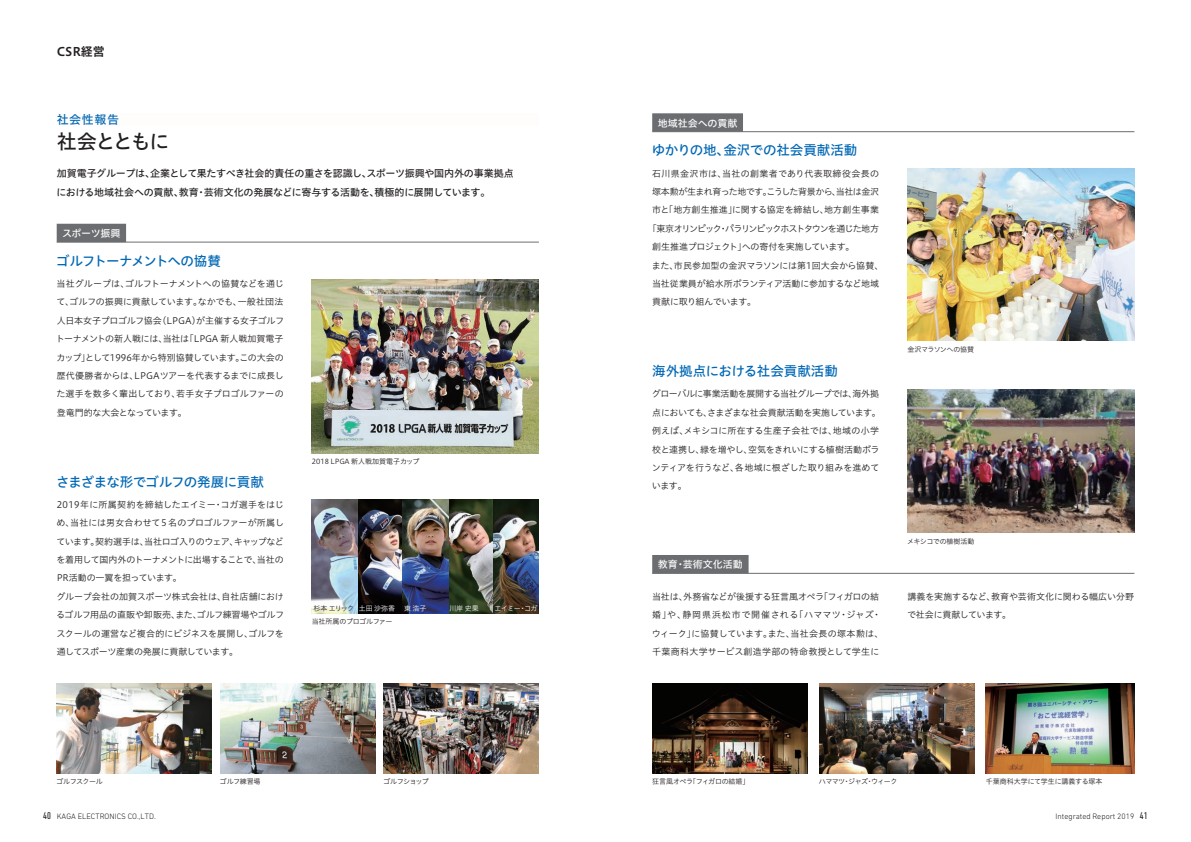
<style>
.page{position:relative;width:1191px;height:842px;background:#fff}
.page>*{position:absolute;margin:0;border:0;box-sizing:border-box;transform-origin:0 0}
.t1{font:20px "Hiragino UD Sans Std N W5";letter-spacing:-.07em;color:#231f20}
.t2{font:13.5px "Hiragino UD Sans Std N W5";letter-spacing:-.03em;color:#0168b5}
.t3{font:13.5px "Hiragino UD Sans Std N W5";color:#0168b5}
.t4{font:13.5px "Hiragino UD Sans Std N W5";letter-spacing:-.065em;color:#0168b5}
.t5{font:12px "Hiragino UD Sans Std N W5";letter-spacing:.05em;color:#0168b5}
.t6{font:12px "Hiragino UD Sans Std N W6";color:#231f20}
.t7{font:10px/18.4px "Hiragino UD Sans Std N W5";letter-spacing:-.02em;color:#231f20}
.t8{font:10px "Hiragino UD Sans Std N W5";color:#fff}
.t9{font:9px/18.4px "Hiragino UD Sans Std N W3";letter-spacing:-.02em;color:#231f20}
.t10{font:9px/18.4px "Hiragino UD Sans Std N W3";letter-spacing:.005em;color:#231f20}
.t11{font:9px "Hiragino UD Sans Std N W3";letter-spacing:-.11em;color:#231f20}
.t12{font:9px "Hiragino UD Sans Std N W3";letter-spacing:-.06em;color:#231f20}
.t13{font:9px "Hiragino UD Sans Std N W3";letter-spacing:.01em;color:#231f20}
.t14{font:9px "Hiragino UD Sans Std N W3";color:#231f20}
.t15{font:9px "Hiragino UD Sans Std N W3";letter-spacing:.04em;color:#231f20}
.t16{font:9px "Hiragino UD Sans Std N W3";letter-spacing:-.04em;color:#231f20}
.t17{font:9px "Hiragino UD Sans Std N W3";letter-spacing:-.045em;color:#231f20}
.t18{font:300 8px "DIN Next LT Pro";letter-spacing:.005em;color:#231f20}
.t19{font:7px "Hiragino UD Sans Std N W3";letter-spacing:-.03em;color:#231f20}
.t20{font:7px "Hiragino UD Sans Std N W3";color:#231f20}
.t21{font:7px "Hiragino UD Sans Std N W3";letter-spacing:-.01em;color:#231f20}
.t22{font:7px "Hiragino UD Sans Std N W3";letter-spacing:-.015em;color:#fff}
.t23{font:7px "Hiragino UD Sans Std N W3";letter-spacing:-.085em;color:#231f20}
.t24{font:7px "Hiragino UD Sans Std N W3";letter-spacing:-.065em;color:#231f20}
.t25{font:7px "Hiragino UD Sans Std N W3";letter-spacing:-.095em;color:#231f20}
.s1{color:#fff}
.s2{font-weight:400;font-stretch:condensed;font-size:10px}
</style>
<div class="page">
<img style="left:312px;top:279px;width:227px;height:174px">
<img style="left:907px;top:169px;width:227px;height:172px">
<img style="left:907px;top:389px;width:227px;height:144px">
<img style="left:57px;top:684px;width:155px;height:89px">
<img style="left:652px;top:684px;width:155px;height:89px">
<img style="left:384px;top:684px;width:155px;height:89px">
<img style="left:986px;top:684px;width:148px;height:89px">
<img style="left:220px;top:684px;width:155px;height:89px">
<img style="left:819px;top:684px;width:155px;height:89px">
<div style="left:57px;top:224px;width:69px;height:18px;background:#6c6d70"></div>
<hr style="left:57px;top:242px;width:482px;height:1px;background:#6c6d70">
<div style="left:652px;top:113px;width:91px;height:19px;background:#6c6d70"></div>
<hr style="left:652px;top:131px;width:482px;height:1px;background:#6c6d70">
<div style="left:652px;top:555px;width:96px;height:18px;background:#6c6d70"></div>
<hr style="left:652px;top:573px;width:482px;height:1px;background:#6c6d70">
<img style="left:312px;top:500px;width:227px;height:113px">
<h3 class="t6" style="left:57px;top:42px;width:49px">CSR経営</h3>
<h3 class="t5" style="left:57px;top:110px;width:64px">社会性報告</h3>
<h1 class="t1" style="left:57px;top:127px;width:114px">社会とともに</h1>
<p class="t7" style="left:57px;top:164px;width:459px">加賀電子グループは、企業として果たすべき社会的責任の重さを認識し、スポーツ振興や国内外の事業拠点における地域社会への貢献、教育・芸術文化の発展などに寄与する活動を、積極的に展開しています。</p>
<p class="t8" style="left:62px;top:226px;width:60px">スポーツ振興</p>
<h2 class="t4" style="left:56px;top:250px;width:166px">ゴルフトーナメントへの協賛</h2>
<p class="t9" style="left:56px;top:274px;width:230px;text-align:justify">当社グループは、ゴルフトーナメントへの協賛などを通じて、ゴルフの振興に貢献しています。なかでも、一般社団法人日本女子プロゴルフ協会（LPGA）が主催する女子ゴルフトーナメントの新人戦には、当社は「LPGA 新人戦加賀電子カップ」として1996年から特別協賛しています。この大会の歴代優勝者からは、LPGAツアーを代表するまでに成長した選手を数多く輩出しており、若手女子プロゴルファーの登竜門的な大会となっています。</p>
<h2 class="t2" style="left:56px;top:471px;width:209px">さまざまな形でゴルフの発展に貢献</h2>
<p class="t9" style="left:56px;top:495px;width:229px">2019年に所属契約を締結したエイミー・コガ選手をはじめ、当社には男女合わせて５名のプロゴルファーが所属しています。契約選手は、当社ロゴ入りのウェア、キャップなどを着用して国内外のトーナメントに出場することで、当社の<br>PR活動の一翼を担っています。<br>グループ会社の加賀スポーツ株式会社は、自社店舗におけるゴルフ用品の直販や卸販売、また、ゴルフ練習場やゴルフスクールの運営など複合的にビジネスを展開し、ゴルフを通してスポーツ産業の発展に貢献しています。</p>
<p class="t20" style="left:312px;top:457px;width:109px">2018 LPGA 新人戦加賀電子カップ</p>
<p class="t20" style="left:313px;top:603px;width:83px">杉本エリック <span class="s1">土田沙弥香</span></p>
<p class="t22" style="left:404px;top:603px;width:24px">東浩子</p>
<p class="t22" style="left:449px;top:603px;width:31px">川岸史果</p>
<p class="t22" style="left:494px;top:603px;width:44px">エイミー・コガ</p>
<p class="t19" style="left:312px;top:616px;width:82px">当社所属のプロゴルファー</p>
<p class="t8" style="left:658px;top:115px;width:81px">地域社会への貢献</p>
<h2 class="t2" style="left:652px;top:140px;width:207px">ゆかりの地、金沢での社会貢献活動</h2>
<p class="t15" style="left:652px;top:166px;width:228px">石川県金沢市は、当社の創業者であり代表取締役会長の</p>
<p class="t12" style="left:652px;top:185px;width:228px">塚本勲が生まれ育った地です。こうした背景から、当社は金沢</p>
<p class="t13" style="left:652px;top:203px;width:228px">市と「地方創生推進」に関する協定を締結し、地方創生事業</p>
<p class="t11" style="left:647px;top:222px;width:233px">「東京オリンピック・パラリンピックホストタウンを通じた地方</p>
<p class="t16" style="left:652px;top:240px;width:204px">創生推進プロジェクト」への寄付を実施しています。</p>
<p class="t14" style="left:652px;top:258px;width:233px">また、市民参加型の金沢マラソンには第1回大会から協賛、</p>
<p class="t9" style="left:652px;top:274px;width:228px">当社従業員が給水所ボランティア活動に参加するなど地域</p>
<p class="t17" style="left:652px;top:295px;width:105px">貢献に取り組んでいます。</p>
<h2 class="t3" style="left:652px;top:361px;width:187px">海外拠点における社会貢献活動</h2>
<p class="t9" style="left:651px;top:384px;width:231px">グローバルに事業活動を展開する当社グループでは、海外拠点においても、さまざまな社会貢献活動を実施しています。例えば、メキシコに所在する生産子会社では、地域の小学校と連携し、緑を増やし、空気をきれいにする植樹活動ボランティアを行うなど、各地域に根ざした取り組みを進めています。</p>
<p class="t8" style="left:658px;top:557px;width:86px">教育・芸術文化活動</p>
<p class="t19" style="left:907px;top:344px;width:68px">金沢マラソンへの協賛</p>
<p class="t19" style="left:907px;top:536px;width:69px">メキシコでの植樹活動</p>
<p class="t10" style="left:652px;top:587px;width:233px">当社は、外務省などが後援する狂言風オペラ「フィガロの結婚」や、静岡県浜松市で開催される「ハママツ・ジャズ・ウィーク」に協賛しています。また、当社会長の塚本勲は、千葉商科大学サービス創造学部の特命教授として学生に</p>
<p class="t9" style="left:907px;top:587px;width:229px">講義を実施するなど、教育や芸術文化に関わる幅広い分野で社会に貢献しています。</p>
<p class="t24" style="left:56px;top:776px;width:48px">ゴルフスクール</p>
<p class="t19" style="left:220px;top:776px;width:42px">ゴルフ練習場</p>
<p class="t25" style="left:383px;top:776px;width:47px">ゴルフショップ</p>
<p class="t19" style="left:652px;top:776px;width:99px">狂言風オペラ「フィガロの結婚」</p>
<p class="t23" style="left:819px;top:776px;width:80px">ハママツ・ジャズ・ウィーク</p>
<p class="t21" style="left:986px;top:776px;width:118px">千葉商科大学にて学生に講義する塚本</p>
<p class="t18" style="left:43px;top:812px;width:114px"><span class="s2">40</span> KAGA ELECTRONICS CO.,LTD.</p>
<p class="t18" style="left:1055px;top:812px;width:94px">Integrated Report 2019 <span class="s2">41</span></p>
</div>
